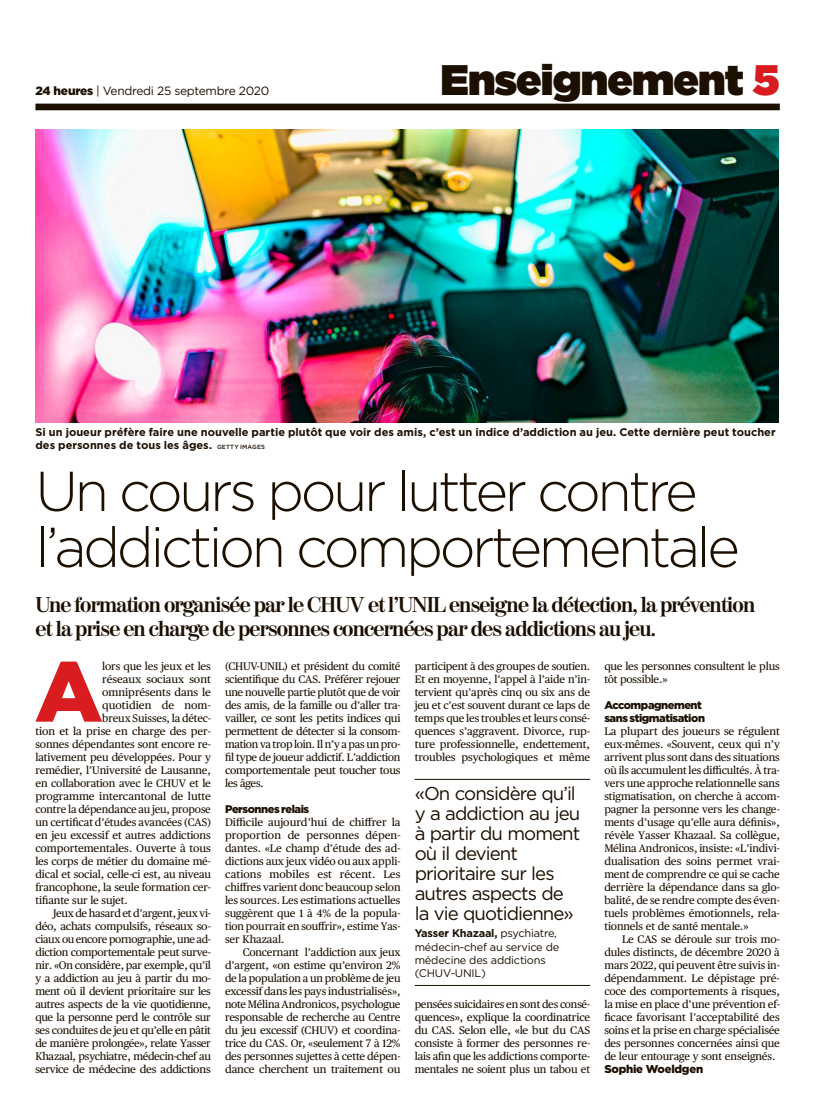
<style>
.page{position:relative;width:833px;height:1117px;background:#fff}
.page>*{position:absolute;margin:0;border:0;box-sizing:border-box;transform-origin:0 0}
.t1{font:85.12px "Gotham Black OV BYOGTI";color:#d91c1f}
.t2{font:56px/56px "Gotham Light OV BYOGTN";letter-spacing:-.06em;color:#1c0f00}
.t3{font:42.62px "Gotham Ultra OV BYOGTK";letter-spacing:-.02em;color:#1c0f00}
.t4{font:21.25px/24px "Moderno FB Bold OV BYOGTL";letter-spacing:-.04em;color:#1c0f00}
.t5{font:18.62px/20px "Gotham Book OV BYOGTJ";letter-spacing:-.05em;color:#1c0f00}
.t6{font:12px "Gotham Book OV BYOGTJ";letter-spacing:-.025em;color:#1c0f00}
.t7{font:11.38px "Gotham Black OV BYOGTI";letter-spacing:-.02em;color:#1c0f00}
.t8{font:11.12px/13px "Gotham Bold OV BYOGTO";color:#1c0f00}
.t9{font:11.12px/13px "Gotham Black OV BYOGTI";letter-spacing:-.04em;color:#1c0f00}
.t10{font:11px/13px "Gotham Book OV BYOGTJ";letter-spacing:-.02em;color:#1c0f00}
.t11{font:11px "Gotham Bold OV BYOGTO";letter-spacing:-.02em;color:#1c0f00}
.t12{font:10.88px/13px "Publico Text Roman OV BYOGTM";letter-spacing:-.02em;color:#1c0f00;text-align:justify}
.t13{font:10.88px "Publico Text Roman OV BYOGTM";color:#1c0f00}
.t14{font:10.88px "Publico Text Roman OV BYOGTM";letter-spacing:.01em;color:#1c0f00}
.s1{font-family:"Gotham Black OV BYOGTI"}
.s2{color:#d91c1f}
.s3{font-family:"Gotham Medium OV BYOGTP";font-size:6px}
.s4{font-family:"Gotham Book OV BYOGTJ"}
</style>
<div class="page">
<div style="left:35px;top:104px;width:745px;height:6px;background:#1c0f00"></div>
<hr style="left:415px;top:779px;width:175px;height:1px;background:#1c0f00">
<hr style="left:415px;top:984px;width:175px;height:1px;background:#1c0f00">
<img style="left:35px;top:129px;width:743px;height:293px">
<p class="t6" style="left:35px;top:84px;width:235px"><span class="s1">24 heures</span> | Vendredi 25 septembre 2020</p>
<h3 class="t3" style="left:440px;top:55px;width:341px">Enseignement <span class="s2">5</span></h3>
<p class="t8" style="left:35px;top:425px;width:741px">Si un joueur préfère faire une nouvelle partie plutôt que voir des amis, c’est un indice d’addiction au jeu. Cette dernière peut toucher des personnes de tous les âges. <span class="s3">GETTY IMAGES</span></p>
<h2 class="t2" style="left:35px;top:463px;width:706px">Un cours pour lutter contre l’addiction comportementale</h2>
<h3 class="t4" style="left:35px;top:591px;width:721px">Une formation organisée par le CHUV et l’UNIL enseigne la détection, la prévention et la prise en charge de personnes concernées par des addictions au jeu.</h3>
<h1 class="t1" style="left:35px;top:642px;width:69px">A</h1>
<p class="t12" style="left:102px;top:659px;width:110px">lors que les jeux et les</p>
<p class="t12" style="left:225px;top:659px;width:177px">(CHUV-UNIL) et président du comité scientifique du CAS. Préférer rejouer une nouvelle partie plutôt que de voir des amis, de la famille ou d’aller tra&shy;vailler, ce sont les petits indices qui permettent de détecter si la consom&shy;mation va trop loin. Il n’y a pas un pro&shy;fil type de joueur addictif. L’addiction comportementale peut toucher tous les âges.</p>
<p class="t9" style="left:225px;top:802px;width:86px">Personnes relais</p>
<p class="t12" style="left:225px;top:815px;width:177px">Difficile aujourd’hui de chiffrer la proportion de personnes dépen&shy;dantes. «Le champ d’étude des ad&shy;dictions aux jeux vidéo ou aux appli&shy;cations mobiles est récent. Les chiffres varient donc beaucoup selon les sources. Les estimations actuelles suggèrent que 1 à 4% de la popula&shy;tion pourrait en souffrir», estime Yas&shy;ser Khazaal.</p>
<p class="t12" style="left:225px;top:945px;width:177px;text-indent:18px">Concernant l’addiction aux jeux d’argent, «on estime qu’environ 2% de la population a un problème de jeu excessif dans les pays industrialisés», note Mélina Andronicos, psychologue responsable de recherche au Centre du jeu excessif (CHUV) et coordina&shy;trice du CAS. Or, «seulement 7 à 12% des personnes sujettes à cette dépen&shy;dance cherchent un traitement ou</p>
<p class="t12" style="left:415px;top:659px;width:177px">participent à des groupes de soutien.<br>Et en moyenne, l’appel à l’aide n’in&shy;tervient qu’après cinq ou six ans de jeu et c’est souvent durant ce laps de temps que les troubles et leurs consé&shy;quences s’aggravent. Divorce, rup&shy;ture professionnelle, endettement, troubles psychologiques et même</p>
<p class="t12" style="left:604px;top:659px;width:177px">que les personnes consultent le plus tôt possible.»</p>
<p class="t9" style="left:604px;top:698px;width:102px">Accompagnement sans stigmatisation</p>
<p class="t12" style="left:604px;top:724px;width:177px">La plupart des joueurs se régulent eux-mêmes. «Souvent, ceux qui n’y arrivent plus sont dans des situations où ils accumulent les difficultés. À tra&shy;vers une approche relationnelle sans stigmatisation, on cherche à accom&shy;pagner la personne vers les change&shy;ments d’usage qu’elle aura définis», révèle Yasser Khazaal. Sa collègue, Mélina Andronicos, insiste: «L’indivi&shy;dualisation des soins permet vrai&shy;ment de comprendre ce qui se cache derrière la dépendance dans sa glo&shy;balité, de se rendre compte des éven&shy;tuels problèmes émotionnels, rela&shy;tionnels et de santé mentale.»</p>
<p class="t12" style="left:604px;top:932px;width:177px;text-indent:18px">Le CAS se déroule sur trois mo&shy;dules distincts, de décembre 2020 à mars 2022, qui peuvent être suivis in&shy;dépendamment. Le dépistage pré&shy;coce des comportements à risques, la mise en place d’une prévention ef&shy;ficace favorisant l’acceptabilité des soins et la prise en charge spécialisée des personnes concernées ainsi que de leur entourage y sont enseignés.</p>
<p class="t7" style="left:604px;top:1061px;width:100px">Sophie Woeldgen</p>
<p class="t13" style="left:102px;top:672px;width:110px">réseaux sociaux sont</p>
<p class="t12" style="left:102px;top:685px;width:110px">omniprésents dans le</p>
<p class="t14" style="left:102px;top:698px;width:110px">quotidien de nom-</p>
<p class="t12" style="left:102px;top:711px;width:110px">breux Suisses, la détec-</p>
<p class="t13" style="left:35px;top:724px;width:177px">tion et la prise en charge des per-</p>
<p class="t12" style="left:35px;top:737px;width:177px">sonnes dépendantes sont encore re-</p>
<p class="t12" style="left:35px;top:750px;width:177px">lativement peu développées. Pour y</p>
<p class="t12" style="left:35px;top:763px;width:177px">remédier, l’Université de Lausanne,</p>
<p class="t12" style="left:35px;top:776px;width:177px">en collaboration avec le CHUV et le</p>
<p class="t13" style="left:35px;top:789px;width:177px">programme intercantonal de lutte</p>
<p class="t12" style="left:35px;top:802px;width:177px">contre la dépendance au jeu, propose</p>
<p class="t12" style="left:35px;top:815px;width:177px">un certificat d’études avancées (CAS)</p>
<p class="t12" style="left:35px;top:828px;width:177px">en jeu excessif et autres addictions</p>
<p class="t12" style="left:35px;top:841px;width:177px">comportementales. Ouverte à tous</p>
<p class="t12" style="left:35px;top:854px;width:177px">les corps de métier du domaine mé-</p>
<p class="t12" style="left:35px;top:867px;width:177px">dical et social, celle-ci est, au niveau</p>
<p class="t12" style="left:35px;top:880px;width:177px">francophone, la seule formation cer-</p>
<p class="t12" style="left:35px;top:893px;width:94px">tifiante sur le sujet.</p>
<p class="t12" style="left:53px;top:906px;width:159px">Jeux de hasard et d’argent, jeux vi-</p>
<p class="t12" style="left:35px;top:919px;width:177px">déo, achats compulsifs, réseaux so-</p>
<p class="t12" style="left:35px;top:932px;width:177px">ciaux ou encore pornographie, une ad-</p>
<p class="t12" style="left:35px;top:945px;width:177px">diction comportementale peut surve-</p>
<p class="t12" style="left:35px;top:958px;width:177px">nir. «On considère, par exemple, qu’il</p>
<p class="t12" style="left:35px;top:971px;width:177px">y a addiction au jeu à partir du mo-</p>
<p class="t12" style="left:35px;top:984px;width:177px">ment où il devient prioritaire sur les</p>
<p class="t12" style="left:35px;top:997px;width:177px">autres aspects de la vie quotidienne,</p>
<p class="t12" style="left:35px;top:1010px;width:177px">que la personne perd le contrôle sur</p>
<p class="t12" style="left:35px;top:1023px;width:177px">ses conduites de jeu et qu’elle en pâtit</p>
<p class="t12" style="left:35px;top:1036px;width:177px">de manière prolongée», relate Yasser</p>
<p class="t12" style="left:35px;top:1049px;width:177px">Khazaal, psychiatre, médecin-chef au</p>
<p class="t12" style="left:35px;top:1062px;width:177px">service de médecine des addictions</p>
<h3 class="t5" style="left:415px;top:783px;width:167px">«On considère qu’il y a addiction au jeu à partir du moment où il devient prioritaire sur les autres aspects de la vie quotidienne»</h3>
<p class="t11" style="left:415px;top:927px;width:144px">Yasser Khazaal, <span class="s4">psychiatre,</span></p>
<p class="t10" style="left:415px;top:939px;width:146px">médecin-chef au service de médecine des addictions (CHUV-UNIL)</p>
<p class="t12" style="left:415px;top:997px;width:177px">pensées suicidaires en sont des consé&shy;quences», explique la coordinatrice du CAS. Selon elle, «le but du CAS consiste à former des personnes re&shy;lais afin que les addictions comporte&shy;mentales ne soient plus un tabou et</p>
</div>
